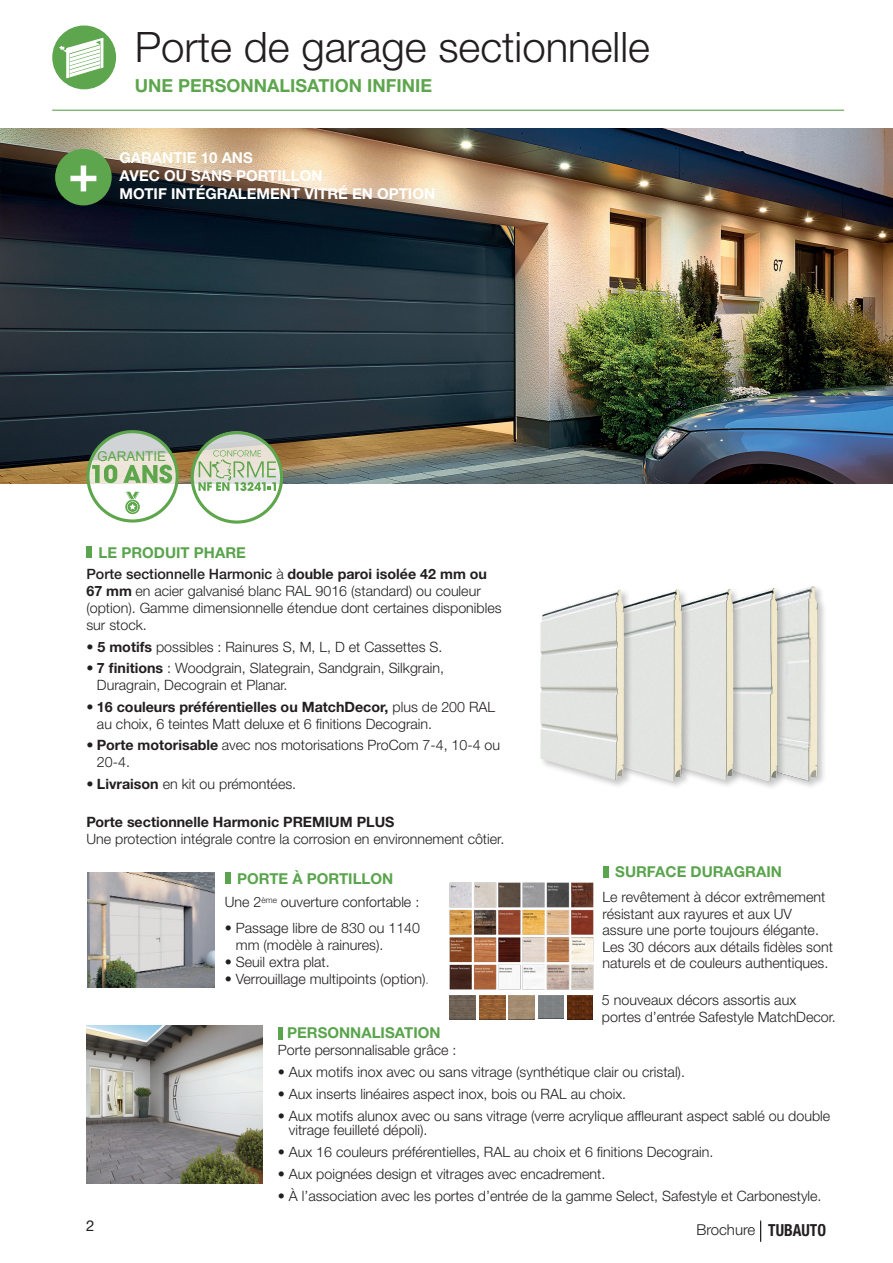
<style>
.page{position:relative;width:893px;height:1263px;background:#fff}
.page>*{position:absolute;margin:0;border:0;box-sizing:border-box;transform-origin:0 0}
.t1{font:700 51.3px "Hoermann Helvetica Neue";color:#fff}
.t2{font:300 42px "Hoermann Helvetica Neue";color:#231f20}
.t3{font:700 18px "Hoermann Helvetica Neue";color:#5da64d}
.t4{font:700 15px "Hoermann Helvetica Neue";color:#fff}
.t5{font:700 15px "Hoermann Helvetica Neue";color:#5aa44d}
.t6{font:300 15px "Hoermann Helvetica Neue";color:#231f20}
.t7{font:15px "Hoermann Helvetica Neue Rm";color:#231f20}
.t8{font:300 14.25px/17.1px "Hoermann Helvetica Neue";color:#231f20}
.t9{font:700 14.25px "Hoermann Helvetica Neue";color:#231f20}
.t10{font:13.5px "Arial";color:#5da64a}
.s1{font-weight:500}
.s2{font-weight:700}
.s3{font-weight:100;font-stretch:condensed}
.s4{font-weight:700;font-stretch:condensed;font-size:16.65px}
</style>
<div class="page">
<img style="left:0;top:128px;width:893px;height:355px">
<svg style="left:193px;top:432px;width:87px;height:89px"></svg>
<svg style="left:89px;top:433px;width:86px;height:87px"></svg>
<div style="left:88px;top:432px;width:88px;height:88px;border:2px solid #fff;border-radius:50%"></div>
<div style="left:86px;top:546px;width:6px;height:12px;background:#5aa44d"></div>
<img style="left:87px;top:873px;width:127px;height:115px">
<div style="left:225px;top:872px;width:5px;height:12px;background:#5aa44d"></div>
<img style="left:86px;top:1026px;width:176px;height:158px">
<hr style="left:278px;top:1027px;width:4px;height:12px;background:#5aa44d">
<div style="left:603px;top:866px;width:5px;height:12px;background:#5aa44d"></div>
<img style="left:449px;top:882px;width:145px;height:114px">
<hr style="left:52px;top:110px;width:792px;height:1px;background:#5da64d">
<div style="left:52px;top:26px;width:64px;height:63px;background:#5da64e;border-radius:50%"></div>
<svg style="left:59px;top:38px;width:45px;height:40px"></svg>
<div style="left:55px;top:149px;width:57px;height:56px;background:#5da64d;border-radius:50%"></div>
<svg style="left:92px;top:465px;width:25px;height:18px"></svg>
<svg style="left:123px;top:465px;width:49px;height:18px"></svg>
<div style="left:86px;top:430px;width:93px;height:93px;border:3px solid #5da64c;border-radius:50%"></div>
<svg style="left:125px;top:492px;width:15px;height:22px"></svg>
<div style="left:191px;top:431px;width:92px;height:93px;border:3px solid #5da64c;border-radius:50%"></div>
<svg style="left:198px;top:450px;width:78px;height:41px"></svg>
<div style="left:739px;top:585px;width:88px;height:205px;background:#231f20;opacity:.25"></div>
<img style="left:787px;top:586px;width:31px;height:195px">
<div style="left:693px;top:586px;width:94px;height:204px;background:#231f20;opacity:.25"></div>
<img style="left:743px;top:588px;width:34px;height:194px">
<div style="left:649px;top:587px;width:94px;height:202px;background:#231f20;opacity:.25"></div>
<img style="left:691px;top:589px;width:42px;height:191px">
<div style="left:596px;top:588px;width:95px;height:202px;background:#231f20;opacity:.25"></div>
<img style="left:633px;top:589px;width:49px;height:192px">
<div style="left:539px;top:588px;width:94px;height:201px;background:#231f20;opacity:.25"></div>
<img style="left:540px;top:590px;width:84px;height:190px">
<img style="left:450px;top:995px;width:25px;height:24px">
<img style="left:479px;top:995px;width:26px;height:24px">
<img style="left:509px;top:995px;width:26px;height:24px">
<img style="left:538px;top:995px;width:25px;height:24px">
<img style="left:567px;top:995px;width:26px;height:24px">
<svg style="left:760px;top:1220px;width:1px;height:22px"></svg>
<p class="t2" style="left:135px;top:18px;width:517px">Porte de garage sectionnelle</p>
<p class="t3" style="left:135px;top:73px;width:299px">UNE PERSONNALISATION INFINIE</p>
<h1 class="t1" style="left:68px;top:136px;width:32px">+</h1>
<p class="t4" style="left:119px;top:147px;width:135px">GARANTIE 10 ANS</p>
<p class="t4" style="left:119px;top:165px;width:204px">AVEC OU SANS PORTILLON</p>
<p class="t4" style="left:119px;top:183px;width:317px">MOTIF INTÉGRALEMENT VITRÉ EN OPTION</p>
<p class="t10" style="left:97px;top:447px;width:71px">GARANTIE</p>
<p class="t5" style="left:99px;top:542px;width:149px">LE PRODUIT PHARE</p>
<p class="t8" style="left:86px;top:565px;width:417px"><span class="s1">Porte sectionnelle Harmonic</span> à <span class="s2">double paroi isolée 42 mm ou 67 mm</span> en acier galvanisé blanc RAL 9016 (standard) ou couleur (option). Gamme dimensionnelle étendue dont certaines disponibles sur stock.</p>
<p class="t8" style="left:86px;top:637px;width:358px"><span class="s3">•</span> <span class="s2">5 motifs</span> possibles : Rainures S, M, L, D et Cassettes S.</p>
<p class="t8" style="left:97px;top:659px;width:349px;text-indent:-11px"><span class="s3">•</span> <span class="s2">7 finitions</span> : Woodgrain, Slategrain, Sandgrain, Silkgrain,<br>Duragrain, Decograin et Planar.</p>
<p class="t8" style="left:97px;top:697px;width:400px;text-indent:-11px"><span class="s3">•</span> <span class="s2">16 couleurs préférentielles ou MatchDecor,</span> plus de 200 RAL au choix, 6 teintes Matt deluxe et 6 finitions Decograin.</p>
<p class="t8" style="left:97px;top:735px;width:405px;text-indent:-11px"><span class="s3">•</span> <span class="s2">Porte motorisable</span> avec nos motorisations ProCom 7-4, 10-4 ou<br>20-4.</p>
<p class="t8" style="left:86px;top:774px;width:211px"><span class="s3">•</span> <span class="s2">Livraison</span> en kit ou prémontées.</p>
<p class="t9" style="left:86px;top:812px;width:310px">Porte sectionnelle Harmonic PREMIUM PLUS</p>
<p class="t8" style="left:86px;top:829px;width:419px">Une protection intégrale contre la corrosion en environnement côtier.</p>
<p class="t5" style="left:237px;top:868px;width:158px">PORTE À PORTILLON</p>
<p class="t8" style="left:225px;top:893px;width:196px">Une 2<sup>ème</sup> ouverture confortable :</p>
<p class="t8" style="left:236px;top:918px;width:186px;text-indent:-11px"><span class="s3">•</span> Passage libre de 830 ou 1140 mm (modèle à rainures).</p>
<p class="t8" style="left:225px;top:952px;width:107px"><span class="s3">•</span> Seuil extra plat.</p>
<p class="t8" style="left:225px;top:970px;width:206px"><span class="s3">•</span> Verrouillage multipoints (option)<span class="s3">.</span></p>
<p class="t5" style="left:287px;top:1022px;width:155px">PERSONNALISATION</p>
<p class="t5" style="left:615px;top:861px;width:168px">SURFACE DURAGRAIN</p>
<p class="t8" style="left:602px;top:888px;width:232px;line-height:16.5px">Le revêtement à décor extrêmement résistant aux rayures et aux UV assure une porte toujours élégante.<br>Les 30 décors aux détails fidèles sont naturels et de couleurs authentiques.</p>
<p class="t8" style="left:602px;top:991px;width:235px;line-height:16.5px">5 nouveaux décors assortis aux portes d’entrée Safestyle MatchDecor.</p>
<p class="t7" style="left:86px;top:1215px;width:10px">2</p>
<p class="t8" style="left:278px;top:1040px;width:180px">Porte personnalisable grâce :</p>
<p class="t8" style="left:278px;top:1062px;width:409px">• Aux motifs inox avec ou sans vitrage (synthétique clair ou cristal).</p>
<p class="t8" style="left:278px;top:1084px;width:350px">• Aux inserts linéaires aspect inox, bois ou RAL au choix.</p>
<p class="t8" style="left:289px;top:1108px;width:543px;line-height:13.5px;text-indent:-11px">• Aux motifs alunox avec ou sans vitrage (verre acrylique affleurant aspect sablé ou double vitrage feuilleté dépoli).</p>
<p class="t8" style="left:278px;top:1142px;width:437px">• Aux 16 couleurs préférentielles, RAL au choix et 6 finitions Decograin.</p>
<p class="t8" style="left:278px;top:1164px;width:329px">• Aux poignées design et vitrages avec encadrement.</p>
<p class="t8" style="left:278px;top:1186px;width:545px">• À l’association avec les portes d’entrée de la gamme Select, Safestyle et Carbonestyle.</p>
<p class="t6" style="left:696px;top:1219px;width:131px">Brochure <span class="s4">TUBAUTO</span></p>
</div>
